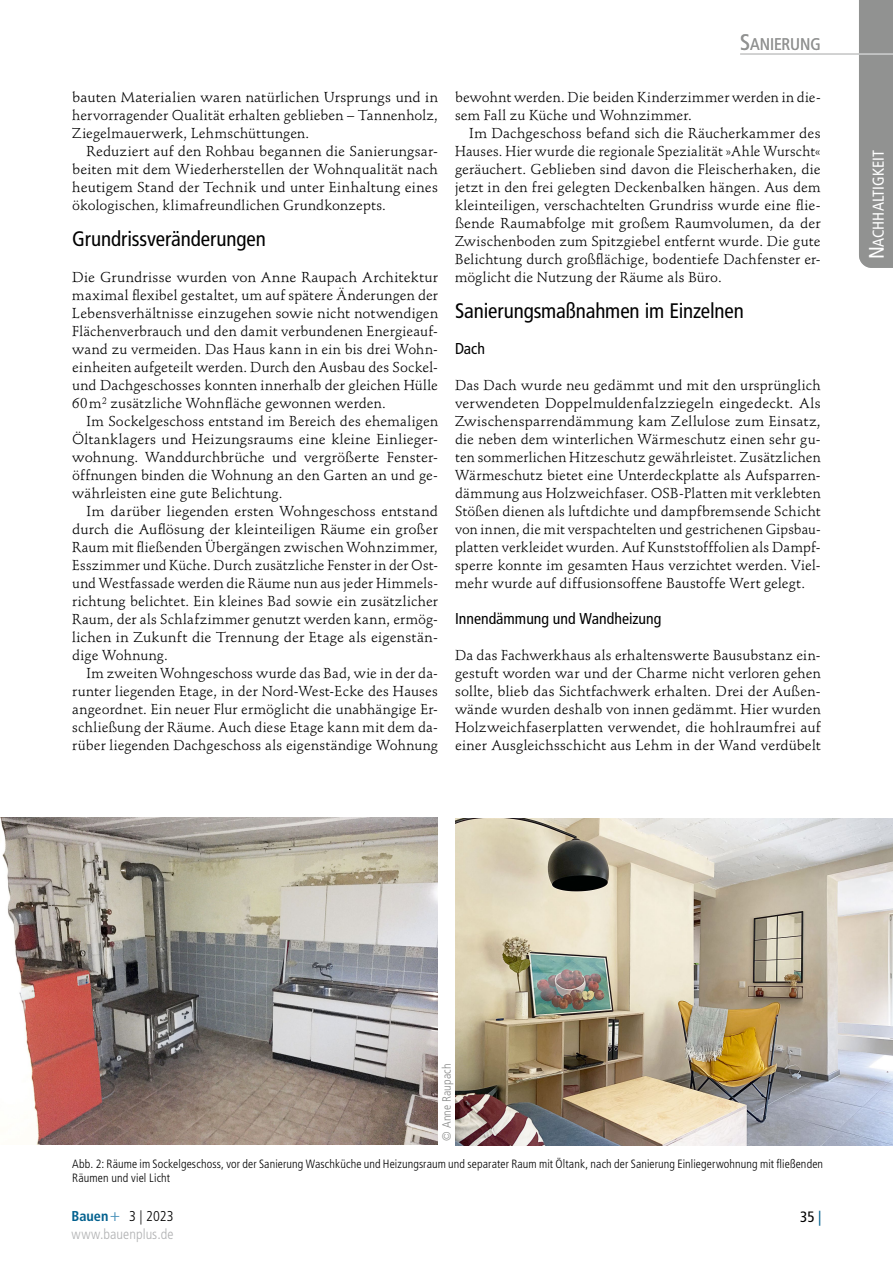
<style>
.page{position:relative;width:893px;height:1263px;background:#fff}
.page>*{position:absolute;margin:0;border:0;box-sizing:border-box;transform-origin:0 0}
.Ü_14pt{font:condensed 21px "Frutiger LT Std";letter-spacing:-.005em;color:#000}
.t1{font:condensed 16.8px "Frutiger LT Std";letter-spacing:-.005em;color:#919291}
.Ü_10_5pt_ohne_GRaste{font:condensed 15.75px "Frutiger LT Std";color:#000}
.t2{font:condensed 15.75px "Frutiger LT Std";letter-spacing:-.005em;color:#fff}
.t3{font:condensed 15px "Frutiger LT Std";color:#000}
.Grundschrift_mit_Ein{font:14.25px/18px "Stempel Schneidler Std";letter-spacing:.01em;color:#000;text-align:justify}
.Grundschrift_ohne_Ei{font:14.25px/18px "Stempel Schneidler Std";letter-spacing:.005em;color:#000;text-align:justify}
.t4{font:300 condensed 14.25px "Frutiger LT Std";letter-spacing:.005em;color:#b1b2b3}
.t5{font:300 condensed 14.25px "Frutiger LT Std";color:#000}
.Info_Legende{font:300 condensed 12px/14.4px "Frutiger LT Std";letter-spacing:.01em;color:#000}
.Copyright_grau{font:300 condensed 12px "Frutiger LT Std";letter-spacing:.01em;color:#868786}
.s1{font-size:22.5px}
.s2{font-size:21px}
.s3{font-weight:700;color:#00608e}
.s4{font-family:"Minion Pro";font-weight:400;font-stretch:normal;font-size:18px;color:#4891b9}
.s5{color:#00608e}
</style>
<div class="page">
<div style="left:859px;top:0;width:34px;height:268px;background:#919291"></div>
<hr style="left:740px;top:53px;width:153px;height:2px;background:#cfd0d0">
<img style="left:0;top:817px;width:438px;height:328px">
<img style="left:455px;top:818px;width:438px;height:328px">
<p class="Grundschrift_mit_Ein" style="left:72px;top:88px;width:367px">bauten Materialien waren natürlichen Ursprungs und in hervorragender Qualität erhalten geblieben – Tannenholz, Ziegelmauerwerk, Lehmschüttungen.</p>
<p class="Grundschrift_mit_Ein" style="left:72px;top:142px;width:367px;text-indent:14px">Reduziert auf den Rohbau begannen die Sanierungsar&shy;beiten mit dem Wiederherstellen der Wohnqualität nach heutigem Stand der Technik und unter Einhaltung eines ökologischen, klimafreundlichen Grundkonzepts.</p>
<p class="Ü_14pt" style="left:72px;top:226px;width:195px">Grundrissveränderungen</p>
<p class="Grundschrift_ohne_Ei" style="left:72px;top:268px;width:367px">Die Grundrisse wurden von Anne Raupach Architektur maximal flexibel gestaltet, um auf spätere Änderungen der Lebensverhältnisse einzugehen sowie nicht notwendigen Flächenverbrauch und den damit verbundenen Energieauf&shy;wand zu vermeiden. Das Haus kann in ein bis drei Wohn&shy;einheiten aufgeteilt werden. Durch den Ausbau des Sockel&shy;und Dachgeschosses konnten innerhalb der gleichen Hülle 60m<sup>2</sup> zusätzliche Wohnfläche gewonnen werden.</p>
<p class="Grundschrift_mit_Ein" style="left:72px;top:412px;width:367px;text-indent:14px">Im Sockelgeschoss entstand im Bereich des ehemaligen Öltanklagers und Heizungsraums eine kleine Einlieger&shy;wohnung. Wanddurchbrüche und vergrößerte Fenster&shy;öffnungen binden die Wohnung an den Garten an und ge&shy;währleisten eine gute Belichtung.</p>
<p class="Grundschrift_mit_Ein" style="left:72px;top:502px;width:367px;text-indent:14px">Im darüber liegenden ersten Wohngeschoss entstand durch die Auflösung der kleinteiligen Räume ein großer Raum mit fließenden Übergängen zwischen Wohnzimmer, Esszimmer und Küche. Durch zusätzliche Fenster in der Ost&shy;und Westfassade werden die Räume nun aus jeder Himmels&shy;richtung belichtet. Ein kleines Bad sowie ein zusätzlicher Raum, der als Schlafzimmer genutzt werden kann, ermög&shy;lichen in Zukunft die Trennung der Etage als eigenstän&shy;dige Wohnung.</p>
<p class="Grundschrift_mit_Ein" style="left:72px;top:664px;width:367px;text-indent:14px">Im zweiten Wohngeschoss wurde das Bad, wie in der da&shy;runter liegenden Etage, in der Nord-West-Ecke des Hauses angeordnet. Ein neuer Flur ermöglicht die unabhängige Er&shy;schließung der Räume. Auch diese Etage kann mit dem da&shy;rüber liegenden Dachgeschoss als eigenständige Wohnung</p>
<p class="t1" style="left:740px;top:35px;width:82px"><span class="s1">S</span>ANIERUNG</p>
<p class="Grundschrift_mit_Ein" style="left:455px;top:88px;width:367px">bewohnt werden. Die beiden Kinderzimmer werden in die&shy;sem Fall zu Küche und Wohnzimmer.</p>
<p class="Grundschrift_mit_Ein" style="left:455px;top:124px;width:367px;text-indent:14px">Im Dachgeschoss befand sich die Räucherkammer des Hauses. Hier wurde die regionale Spezialität »Ahle Wurscht« geräuchert. Geblieben sind davon die Fleischerhaken, die jetzt in den frei gelegten Deckenbalken hängen. Aus dem kleinteiligen, verschachtelten Grundriss wurde eine flie&shy;ßende Raumabfolge mit großem Raumvolumen, da der Zwischenboden zum Spitzgiebel entfernt wurde. Die gute Belichtung durch großflächige, bodentiefe Dachfenster er&shy;möglicht die Nutzung der Räume als Büro.</p>
<p class="Ü_14pt" style="left:455px;top:298px;width:290px">Sanierungsmaßnahmen im Einzelnen</p>
<p class="Ü_10_5pt_ohne_GRaste" style="left:455px;top:339px;width:32px">Dach</p>
<p class="Grundschrift_ohne_Ei" style="left:455px;top:376px;width:367px">Das Dach wurde neu gedämmt und mit den ursprünglich verwendeten Doppelmuldenfalzziegeln eingedeckt. Als Zwischensparrendämmung kam Zellulose zum Einsatz, die neben dem winterlichen Wärmeschutz einen sehr gu&shy;ten sommerlichen Hitzeschutz gewährleistet. Zusätzlichen Wärmeschutz bietet eine Unterdeckplatte als Aufsparren&shy;dämmung aus Holzweichfaser. OSB-Platten mit verklebten Stößen dienen als luftdichte und dampfbremsende Schicht von innen, die mit verspachtelten und gestrichenen Gipsbau&shy;platten verkleidet wurden. Auf Kunststofffolien als Dampf&shy;sperre konnte im gesamten Haus verzichtet werden. Viel&shy;mehr wurde auf diffusionsoffene Baustoffe Wert gelegt.</p>
<p class="Ü_10_5pt_ohne_GRaste" style="left:455px;top:609px;width:208px">Innendämmung und Wandheizung</p>
<p class="Grundschrift_ohne_Ei" style="left:455px;top:646px;width:367px">Da das Fachwerkhaus als erhaltenswerte Bausubstanz ein&shy;gestuft worden war und der Charme nicht verloren gehen sollte, blieb das Sichtfachwerk erhalten. Drei der Außen&shy;wände wurden deshalb von innen gedämmt. Hier wurden Holzweichfaserplatten verwendet, die hohlraumfrei auf einer Ausgleichsschicht aus Lehm in der Wand verdübelt</p>
<p class="t2" style="left:869px;top:259px;width:111px;rotate:-90deg"><span class="s2">N</span>ACHHALTIGKEIT</p>
<p class="Copyright_grau" style="left:440px;top:1141px;width:79px;rotate:-90deg">© Anne Raupach</p>
<p class="Info_Legende" style="left:72px;top:1156px;width:752px">Abb. 2: Räume im Sockelgeschoss, vor der Sanierung Waschküche und Heizungsraum und separater Raum mit Öltank, nach der Sanierung Einliegerwohnung mit fließenden<br>Räumen und viel Licht</p>
<p class="t5" style="left:72px;top:1207px;width:104px"><span class="s3">Bauen</span><span class="s4">+</span> 3 | 2023</p>
<p class="t3" style="left:800px;top:1208px;width:23px">35 <span class="s5">|</span></p>
<p class="t4" style="left:72px;top:1225px;width:104px">www.bauenplus.de</p>
</div>
